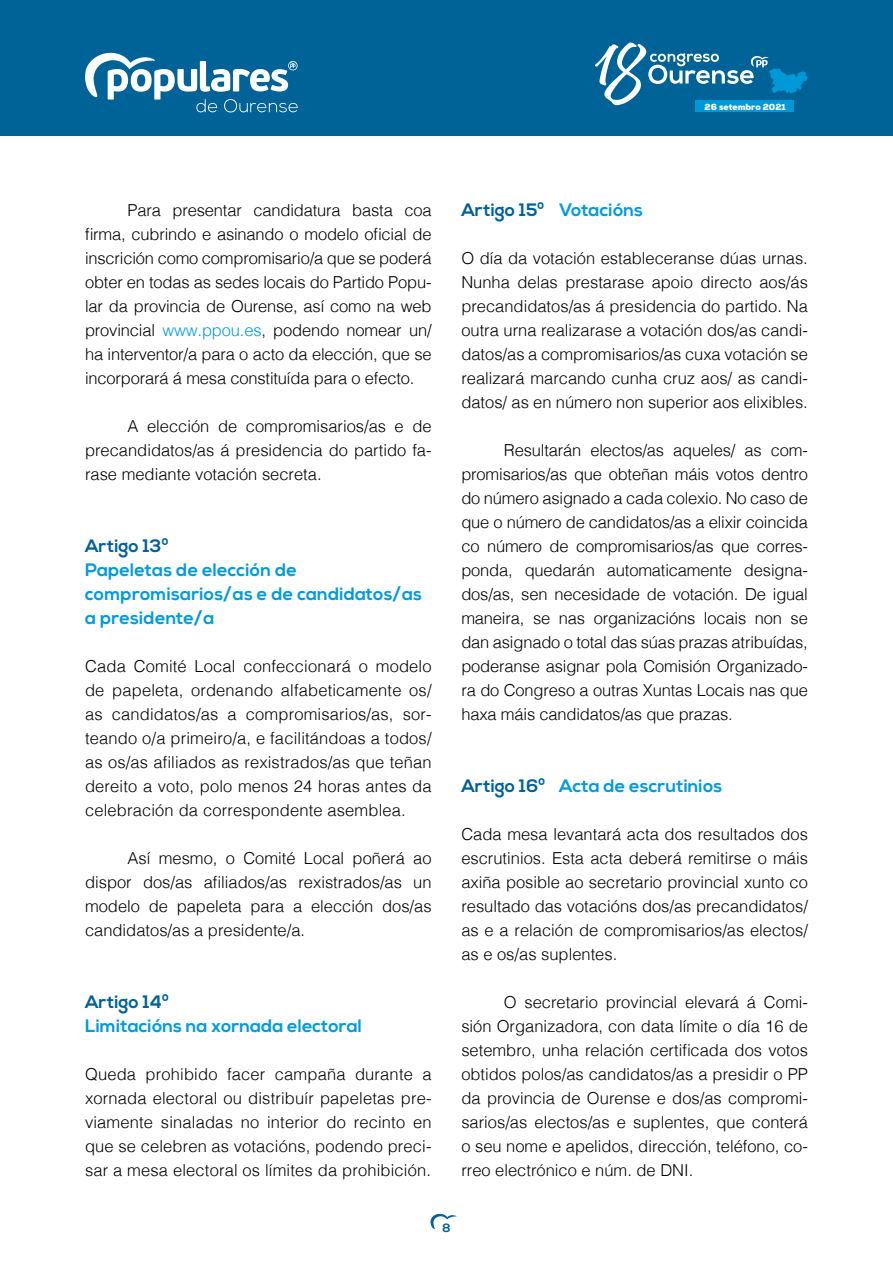
<style>
.page{position:relative;width:893px;height:1263px;background:#fff}
.page>*{position:absolute;margin:0;border:0;box-sizing:border-box;transform-origin:0 0}
.Títulos_3__artículos{font:700 18px/24px "Nexa";letter-spacing:.01em;color:#009ade}
.Títulos_3__artículos-2{font:700 18px "Nexa";letter-spacing:.005em;color:#00609c}
.Primer_párrafo{font:300 16.5px/24px "Helvetica";color:#000;text-align:justify}
.t1{font:700 12px "Nexa";color:#00609c}
.t2{font:900 8.85px "Nexa";color:#fff}
.s1{color:#009ade}
.s2{color:#00609c}
</style>
<div class="page">
<div style="left:0;top:0;width:893px;height:136px;background:#006398"></div>
<div style="left:695px;top:101px;width:99px;height:11px;background:#0098d6"></div>
<svg style="left:595px;top:42px;width:213px;height:63px"></svg>
<svg style="left:85px;top:53px;width:213px;height:59px"></svg>
<svg style="left:430px;top:1214px;width:27px;height:15px"></svg>
<p class="t2" style="left:705px;top:101px;width:83px">26 setembro 2021</p>
<p class="Primer_párrafo" style="left:85px;top:197px;width:348px;text-indent:43px">Para presentar candidatura basta coa firma, cubrindo e asinando o modelo oficial de inscrición como compromisario/a que se poderá obter en todas as sedes locais do Partido Popu&shy;lar da provincia de Ourense, así como na web provincial <span class="s1">www.ppou.es</span>, podendo nomear un/ ha interventor/a para o acto da elección, que se incorporará á mesa constituída para o efecto.</p>
<p class="Primer_párrafo" style="left:85px;top:413px;width:348px;text-indent:43px">A elección de compromisarios/as e de precandidatos/as á presidencia do partido fa&shy;rase mediante votación secreta.</p>
<p class="Títulos_3__artículos" style="left:85px;top:534px;width:339px"><span class="s2">Artigo 13º<br></span>Papeletas de elección de compromisarios/as e de candidatos/as a presidente/a</p>
<p class="Primer_párrafo" style="left:85px;top:653px;width:348px">Cada Comité Local confeccionará o modelo de papeleta, ordenando alfabeticamente os/ as candidatos/as a compromisarios/as, sor&shy;teando o/a primeiro/a, e facilitándoas a todos/ as os/as afiliados as rexistrados/as que teñan dereito a voto, polo menos 24 horas antes da celebración da correspondente asemblea.</p>
<p class="Primer_párrafo" style="left:85px;top:845px;width:348px;text-indent:43px">Así mesmo, o Comité Local poñerá ao dispor dos/as afiliados/as rexistrados/as un modelo de papeleta para a elección dos/as candidatos/as a presidente/a.</p>
<p class="Títulos_3__artículos" style="left:85px;top:990px;width:279px"><span class="s2">Artigo 14º<br></span>Limitacións na xornada electoral</p>
<p class="Primer_párrafo" style="left:85px;top:1061px;width:348px">Queda prohibido facer campaña durante a xornada electoral ou distribuír papeletas pre&shy;viamente sinaladas no interior do recinto en que se celebren as votacións, podendo preci&shy;sar a mesa electoral os límites da prohibición.</p>
<p class="Títulos_3__artículos-2" style="left:461px;top:199px;width:183px">Artigo 15º <span class="s1">Votacións</span></p>
<p class="Primer_párrafo" style="left:461px;top:245px;width:348px">O día da votación estableceranse dúas urnas.<br>Nunha delas prestarase apoio directo aos/ás precandidatos/as á presidencia do partido. Na outra urna realizarase a votación dos/as candi&shy;datos/as a compromisarios/as cuxa votación se realizará marcando cunha cruz aos/ as candi&shy;datos/ as en número non superior aos elixibles.</p>
<p class="Primer_párrafo" style="left:461px;top:437px;width:348px;text-indent:43px">Resultarán electos/as aqueles/ as com&shy;promisarios/as que obteñan máis votos dentro do número asignado a cada colexio. No caso de que o número de candidatos/as a elixir coincida co número de compromisarios/as que corres&shy;ponda, quedarán automaticamente designa&shy;dos/as, sen necesidade de votación. De igual maneira, se nas organizacións locais non se dan asignado o total das súas prazas atribuídas, poderanse asignar pola Comisión Organizado&shy;ra do Congreso a outras Xuntas Locais nas que haxa máis candidatos/as que prazas.</p>
<p class="Títulos_3__artículos" style="left:461px;top:774px;width:262px"><span class="s2">Artigo 16º</span> Acta de escrutinios</p>
<p class="Primer_párrafo" style="left:461px;top:821px;width:348px">Cada mesa levantará acta dos resultados dos escrutinios. Esta acta deberá remitirse o máis axiña posible ao secretario provincial xunto co resultado das votacións dos/as precandidatos/ as e a relación de compromisarios/as electos/ as e os/as suplentes.</p>
<p class="Primer_párrafo" style="left:461px;top:989px;width:348px;text-indent:43px">O secretario provincial elevará á Comi&shy;sión Organizadora, con data límite o día 16 de setembro, unha relación certificada dos votos obtidos polos/as candidatos/as a presidir o PP da provincia de Ourense e dos/as compromi&shy;sarios/as electos/as e suplentes, que conterá o seu nome e apelidos, dirección, teléfono, co&shy;rreo electrónico e núm. de DNI.</p>
<p class="t1" style="left:442px;top:1220px;width:10px">8</p>
</div>
